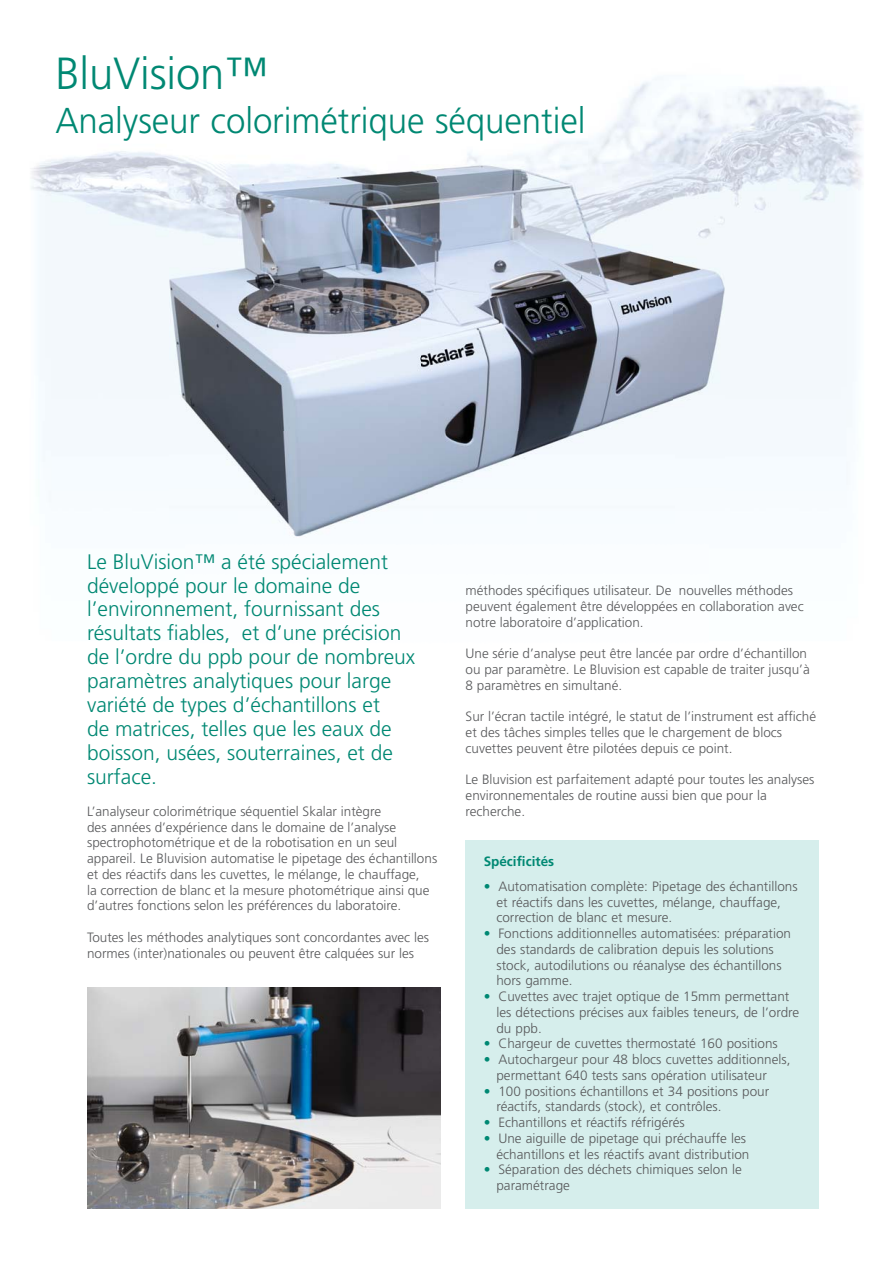
<style>
.page{position:relative;width:893px;height:1263px;background:#fff}
.page>*{position:absolute;margin:0;border:0;box-sizing:border-box;transform-origin:0 0}
.t1{font:300 45px "Frutiger LT Std";letter-spacing:-.005em;color:#008873}
.t2{font:300 36px "Frutiger LT Std";letter-spacing:-.005em;color:#008873}
.t3{font:300 21px/24px "Frutiger LT Std";color:#008873}
.t4{font:300 13.5px/15.8px "Frutiger LT Std";color:#58595b}
.t5{font:700 13.5px "Frutiger LT Std";color:#008873}
.s1{color:#008873}
</style>
<div class="page">
<img style="left:32px;top:79px;width:831px;height:100px">
<img style="left:169px;top:165px;width:555px;height:373px">
<img style="left:87px;top:988px;width:353px;height:221px">
<div style="left:466px;top:841px;width:353px;height:368px;background:#d6eeec"></div>
<h1 class="t1" style="left:55px;top:52px;width:214px">BluVision™</h1>
<h2 class="t2" style="left:55px;top:103px;width:531px">Analyseur colorimétrique séquentiel</h2>
<p class="t3" style="left:87px;top:550px;width:329px">Le BluVision™ a été spécialement développé pour le domaine de l’environnement, fournissant des résultats fiables, et d’une précision de l’ordre du ppb pour de nombreux paramètres analytiques pour large variété de types d’échantillons et<br>de matrices, telles que les eaux de boisson, usées, souterraines, et de surface.</p>
<p class="t4" style="left:87px;top:804px;width:352px">L’analyseur colorimétrique séquentiel Skalar intègre<br>des années d’expérience dans le domaine de l’analyse spectrophotométrique et de la robotisation en un seul appareil. Le Bluvision automatise le pipetage des échantillons et des réactifs dans les cuvettes, le mélange, le chauffage,<br>la correction de blanc et la mesure photométrique ainsi que d’autres fonctions selon les préférences du laboratoire.</p>
<p class="t4" style="left:87px;top:930px;width:343px">Toutes les méthodes analytiques sont concordantes avec les normes (inter)nationales ou peuvent être calquées sur les</p>
<p class="t4" style="left:466px;top:583px;width:340px">méthodes spécifiques utilisateur. De nouvelles méthodes peuvent également être développées en collaboration avec notre laboratoire d’application.</p>
<p class="t4" style="left:466px;top:646px;width:346px">Une série d’analyse peut être lancée par ordre d’échantillon ou par paramètre. Le Bluvision est capable de traiter jusqu’à<br>8 paramètres en simultané.</p>
<p class="t4" style="left:466px;top:709px;width:352px">Sur l’écran tactile intégré, le statut de l’instrument est affiché et des tâches simples telles que le chargement de blocs cuvettes peuvent être pilotées depuis ce point.</p>
<p class="t4" style="left:466px;top:772px;width:350px">Le Bluvision est parfaitement adapté pour toutes les analyses environnementales de routine aussi bien que pour la recherche.</p>
<p class="t5" style="left:484px;top:855px;width:72px">Spécificités</p>
<p class="t4" style="left:496px;top:879px;width:303px;text-indent:-13px"><span class="s1">•</span> Automatisation complète: Pipetage des échantillons et réactifs dans les cuvettes, mélange, chauffage, correction de blanc et mesure.</p>
<p class="t4" style="left:496px;top:926px;width:296px;text-indent:-13px"><span class="s1">•</span> Fonctions additionnelles automatisées: préparation des standards de calibration depuis les solutions stock, autodilutions ou réanalyse des échantillons hors gamme.</p>
<p class="t4" style="left:496px;top:989px;width:304px;text-indent:-13px"><span class="s1">•</span> Cuvettes avec trajet optique de 15mm permettant les détections précises aux faibles teneurs, de l’ordre du ppb.</p>
<p class="t4" style="left:484px;top:1037px;width:296px"><span class="s1">•</span> Chargeur de cuvettes thermostaté 160 positions</p>
<p class="t4" style="left:496px;top:1052px;width:296px;text-indent:-13px"><span class="s1">•</span> Autochargeur pour 48 blocs cuvettes additionnels, permettant 640 tests sans opération utilisateur</p>
<p class="t4" style="left:496px;top:1084px;width:274px;text-indent:-13px"><span class="s1">•</span> 100 positions échantillons et 34 positions pour réactifs, standards (stock), et contrôles.</p>
<p class="t4" style="left:484px;top:1115px;width:202px"><span class="s1">•</span> Echantillons et réactifs réfrigérés</p>
<p class="t4" style="left:484px;top:1131px;width:267px;text-align:right"><span class="s1">•</span> Une aiguille de pipetage qui préchauffe les échantillons et les réactifs avant distribution</p>
<p class="t4" style="left:496px;top:1163px;width:247px;text-indent:-13px"><span class="s1">•</span> Séparation des déchets chimiques selon le paramétrage</p>
</div>
